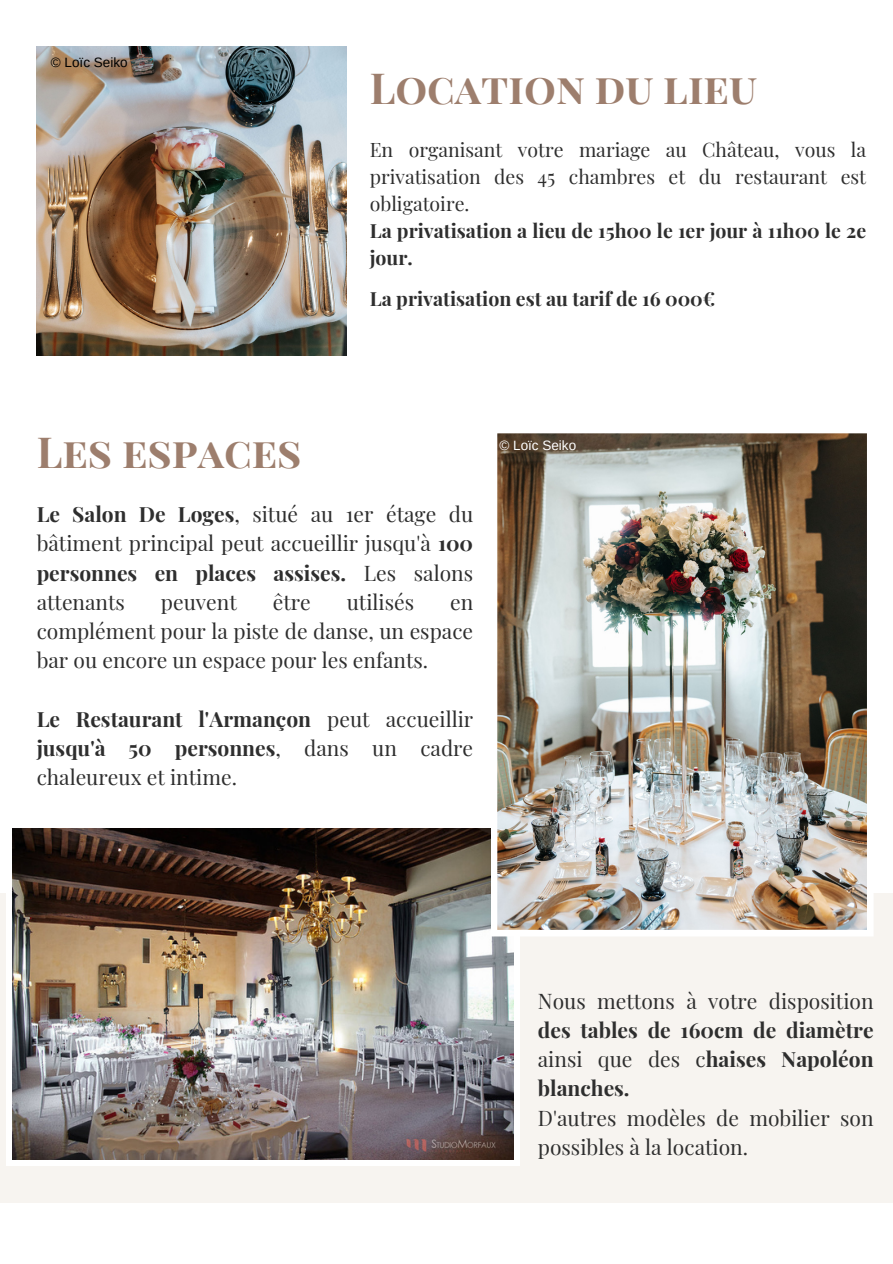
<style>
.page{position:relative;width:893px;height:1264px;background:#fff}
.page>*{position:absolute;margin:0;border:0;box-sizing:border-box;transform-origin:0 0}
.t1{font:700 42px "Playfair Display SC";color:#9d7e6d}
.t2{font:21px/29.2px "Playfair Display";color:#2e2e2e;text-align:justify}
.t3{font:19.5px/27.2px "Playfair Display";color:#2e2e2e}
.t4{font:700 19.5px "Playfair Display";color:#2e2e2e}
.t5{font:13.5px "Arimo";color:#000}
.t6{font:13.5px "Arimo";color:#fff}
.s1{font-weight:700}
</style>
<div class="page">
<div style="left:0;top:892px;width:892px;height:310px;background:#f7f4f0"></div>
<img style="left:37px;top:46px;width:309px;height:309px">
<div style="left:7px;top:822px;width:513px;height:343px;background:#fff"></div>
<img style="left:13px;top:828px;width:500px;height:331px">
<img style="left:490px;top:433px;width:383px;height:503px">
<h1 class="t5" style="left:51px;top:55px;width:78px">© Loïc Seiko</h1>
<p class="t1" style="left:37px;top:422px;width:266px">Les espaces</p>
<h2 class="t1" style="left:370px;top:58px;width:389px">Location du lieu</h2>
<h1 class="t3" style="left:370px;top:135px;width:498px">En organisant votre mariage au Château, vous la privatisation des 45 chambres et du restaurant est obligatoire.<br><span class="s1">La privatisation a lieu de 15h00 le 1er jour à 11h00 le 2e jour.</span></h1>
<h3 class="t4" style="left:370px;top:285px;width:347px">La privatisation est au tarif de 16 000€</h3>
<h3 class="t6" style="left:499px;top:438px;width:78px">© Loïc Seiko</h3>
<h3 class="t2" style="left:37px;top:498px;width:438px"><span class="s1">Le Salon De Loges</span>, situé au 1er étage du bâtiment principal peut accueillir jusqu'à <span class="s1">100 personnes en places assises.</span> Les salons attenants</h3>
<h3 class="t2" style="left:161px;top:586px;width:77px">peuvent</h3>
<h3 class="t2" style="left:273px;top:586px;width:40px">être</h3>
<h3 class="t2" style="left:347px;top:586px;width:69px">utilisés</h3>
<h3 class="t2" style="left:37px;top:586px;width:438px;text-indent:413px">en complément pour la piste de danse, un espace bar ou encore un espace pour les enfants.</h3>
<h3 class="t2" style="left:37px;top:703px;width:438px"><span class="s1">Le Restaurant l'Armançon</span> peut accueillir <span class="s1">jusqu'à 50 personnes</span>, dans un cadre chaleureux et intime.</h3>
<p class="t2" style="left:538px;top:985px;width:337px;text-align:left">Nous mettons à votre disposition <span class="s1">des tables de 160cm de diamètre </span>ainsi que des c<span class="s1">haises Napoléon blanches.<br></span>D'autres modèles de mobilier son possibles à la location.</p>
</div>
